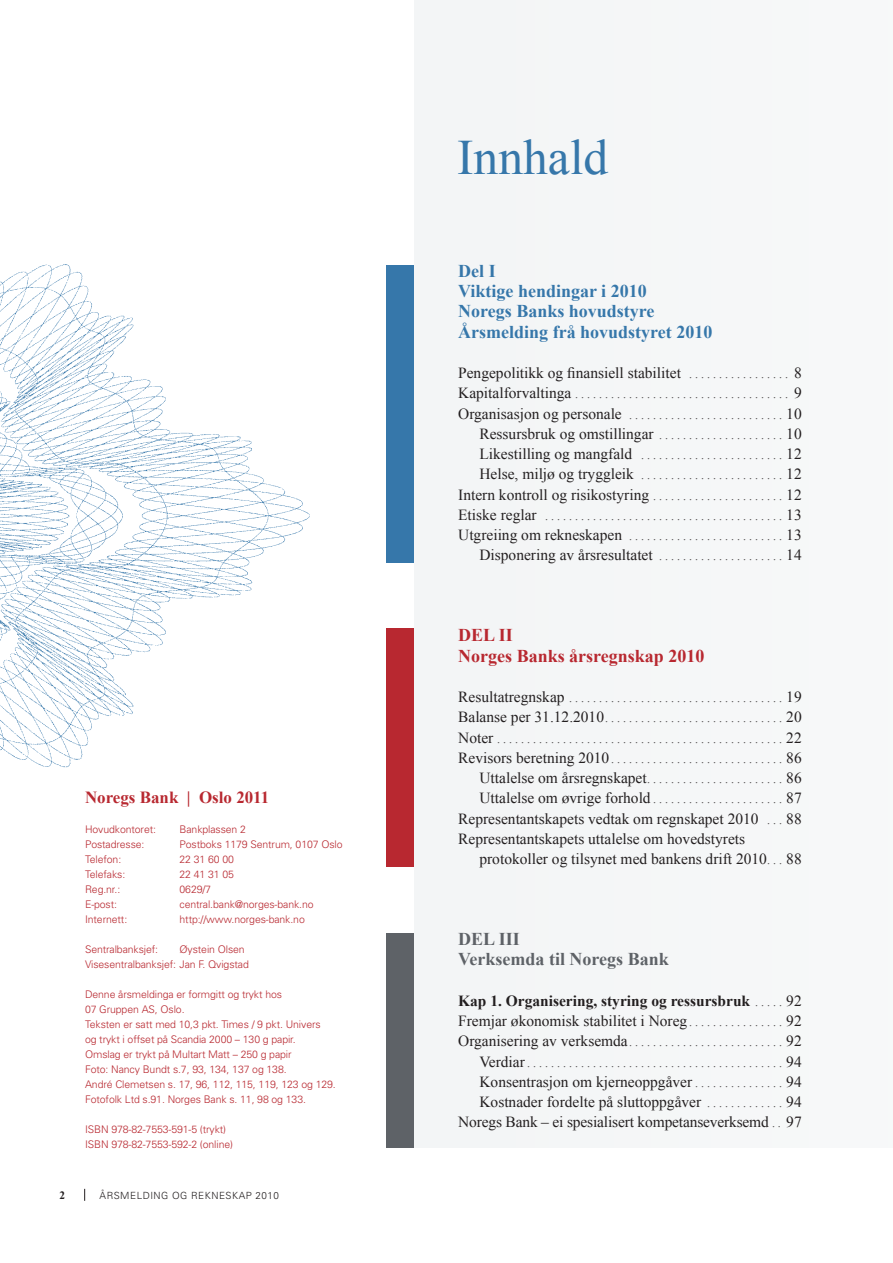
<style>
.page{position:relative;width:893px;height:1263px;background:#fff}
.page>*{position:absolute;margin:0;border:0;box-sizing:border-box;transform-origin:0 0}
.t1{font:49.5px "Times New Roman";color:#3677aa}
.t2{font:700 18px/20.2px "Times New Roman";color:#3677aa}
.t3{font:700 18px/20.2px "Times New Roman";color:#b82830}
.t4{font:700 18px/20.2px "Times New Roman";color:#5e6267}
.t5{font:700 16.95px "Times New Roman";color:#b82830}
.t6{font:15.45px/20.2px "Times New Roman";color:#231f20;text-align:right}
.t7{font:700 15.45px/20.2px "Times New Roman";color:#231f20}
.t8{font:12px/20.2px "Times New Roman";color:#231f20}
.t9{font:700 11.25px "Times New Roman";color:#231f20}
.t10{font:300 10.5px/15px "Univers";letter-spacing:-.01em;color:#b82830}
.t11{font:300 9.9px "Univers";letter-spacing:.05em;color:#231f20}
.s1{font-size:12px}
.s2{font-size:15.45px}
.s3{font-weight:400;font-size:12px}
.s4{font-weight:400}
</style>
<div class="page">
<svg style="left:84px;top:1189px;width:1px;height:12px"></svg>
<div style="left:414px;top:0;width:479px;height:1148px;background:#f3f5f6"></div>
<img style="left:0;top:264px;width:414px;height:539px">
<div style="left:386px;top:265px;width:27px;height:298px;background:#3677aa"></div>
<div style="left:386px;top:628px;width:27px;height:238px;background:#b82830"></div>
<div style="left:386px;top:933px;width:27px;height:215px;background:#5e6267"></div>
<p class="t5" style="left:85px;top:786px;width:186px">Noregs Bank | Oslo 2011</p>
<p class="t10" style="left:85px;top:822px;width:72px">Hovudkontoret:</p>
<p class="t10" style="left:180px;top:822px;width:68px">Bankplassen 2</p>
<p class="t10" style="left:85px;top:837px;width:81px">Postadresse: P</p>
<p class="t10" style="left:186px;top:837px;width:158px">ostboks 1179 Sentrum, 0107 Oslo</p>
<p class="t10" style="left:85px;top:852px;width:38px">Telefon:</p>
<p class="t10" style="left:180px;top:852px;width:56px">22 31 60 00</p>
<p class="t10" style="left:85px;top:867px;width:42px">Telefaks:</p>
<p class="t10" style="left:180px;top:867px;width:56px">22 41 31 05</p>
<p class="t10" style="left:85px;top:882px;width:37px">Reg.nr.:</p>
<p class="t10" style="left:180px;top:882px;width:33px">0629/7</p>
<p class="t10" style="left:85px;top:897px;width:34px">E-post:</p>
<p class="t10" style="left:180px;top:897px;width:136px">central.bank@norges-bank.no</p>
<p class="t10" style="left:85px;top:912px;width:44px">I nternett:</p>
<p class="t10" style="left:180px;top:912px;width:127px">http://www.norges-bank.no</p>
<p class="t10" style="left:85px;top:942px;width:75px">Sentralbanksjef:</p>
<p class="t10" style="left:85px;top:942px;width:165px;text-indent:95px">Øystein Olsen<br>Visesentralbanksjef: Jan F. Qvigstad</p>
<p class="t10" style="left:85px;top:987px;width:252px">Denne årsmeldinga er formgitt og trykt hos<br>07 Gruppen AS, Oslo.<br>Teksten er satt med 10,3 pkt. Times / 9 pkt. Univers<br>og trykt i offset på Scandia 2000 – 130 g papir.<br>Omslag er trykt på M ultart Matt – 250 g papir<br>Foto: Nancy Bundt s.7, 93, 134, 137 og 138.<br>André Clemetsen s. 17, 96, 112, 115, 119, 123 og 129.<br>Fotofolk Ltd s.91. Norges Bank s. 11, 98 og 133.</p>
<p class="t10" style="left:85px;top:1122px;width:150px">IS BN 978-82-7553-591-5 (trykt)<br>IS BN 978-82-7553-592-2 (online)</p>
<p class="t9" style="left:60px;top:1187px;width:7px">2</p>
<p class="t11" style="left:100px;top:1189px;width:181px">Årsmelding og rekneskap 2010</p>
<h1 class="t1" style="left:457px;top:124px;width:153px">Innhald</h1>
<p class="t2" style="left:458px;top:260px;width:256px">Del I<br>Viktige hendingar i 2010<br>Noregs Banks hovudstyre<br>Årsmelding frå hovudstyret 2010</p>
<p class="t6" style="left:458px;top:362px;width:345px">Pengepolitikk og finansiell stabilitet <span class="s1">. . . . . . . . . . . . . . . . .</span> 8</p>
<p class="t8" style="left:458px;top:384px;width:345px"><span class="s2">Kapitalforvaltinga</span> .................................... <span class="s2">9<br>Organisasjon og personale</span> ..........................<span class="s2">10</span></p>
<p class="t6" style="left:458px;top:423px;width:345px">Ressursbruk og omstillingar <span class="s1">. . . . . . . . . . . . . . . . . . . . .</span> 10<br>Likestilling og mangfald <span class="s1">........................</span>12<br>Helse, miljø og tryggleik <span class="s1">........................</span>12<br>Intern kontroll og risikostyring <span class="s1">. . . . . . . . . . . . . . . . . . . . . .</span> 12</p>
<p class="t8" style="left:458px;top:505px;width:345px"><span class="s2">Etiske reglar</span> ........................................<span class="s2">13<br>Utgreiing om rekneskapen</span> ..........................<span class="s2">13</span></p>
<p class="t6" style="left:479px;top:545px;width:324px">Disponering av årsresultatet <span class="s1">. . . . . . . . . . . . . . . . . . . . .</span> 14</p>
<p class="t3" style="left:458px;top:625px;width:248px">Del II<br>Norges Banks årsregnskap 2010</p>
<p class="t8" style="left:458px;top:688px;width:345px;text-align:justify"><span class="s2">Resultatregnskap</span> ....................................<span class="s2">19<br>Balanse per 31.12.2010</span> ..............................<span class="s2">20<br>Noter</span> ................................................<span class="s2">22<br>Revisors beretning 2010</span> .............................<span class="s2">86</span></p>
<p class="t6" style="left:479px;top:767px;width:324px">Uttalelse om årsregnskapet <span class="s1">.......................</span>86</p>
<p class="t6" style="left:479px;top:788px;width:324px">Uttalelse om øvrige forhold <span class="s1">......................</span>87</p>
<p class="t6" style="left:458px;top:808px;width:345px">Representantskapets vedtak om regnskapet 2010 <span class="s1">. . .</span> 88</p>
<p class="t6" style="left:458px;top:828px;width:289px">Representantskapets uttalelse om hovedstyrets</p>
<p class="t6" style="left:479px;top:848px;width:324px">protokoller og tilsynet med bankens drift 2010 <span class="s1">. . .</span> 88</p>
<p class="t4" style="left:458px;top:928px;width:212px">Del III<br>Verksemda til Noregs Bank</p>
<p class="t7" style="left:458px;top:990px;width:345px">Kap 1. Organisering, styring og ressursbruk <span class="s3">. . . . .</span> <span class="s4">92<br>Fremjar økonomisk stabilitet i Noreg</span> <span class="s3">. . . . . . . . . . . . . . . .</span> <span class="s4">92</span></p>
<p class="t8" style="left:458px;top:1032px;width:345px;text-align:right"><span class="s2">Organisering av verksemda</span> ..........................<span class="s2">92<br>Verdiar</span> ...........................................<span class="s2">94</span></p>
<p class="t6" style="left:458px;top:1071px;width:345px">Konsentrasjon om kjerneoppgåver <span class="s1">. . . . . . . . . . . . . . .</span> 94<br>Kostnader fordelte på sluttoppgåver <span class="s1">. . . . . . . . . . . . .</span> 94<br>Noregs Bank – ei spesialisert kompetanseverksemd <span class="s1">. .</span> 97</p>
</div>
